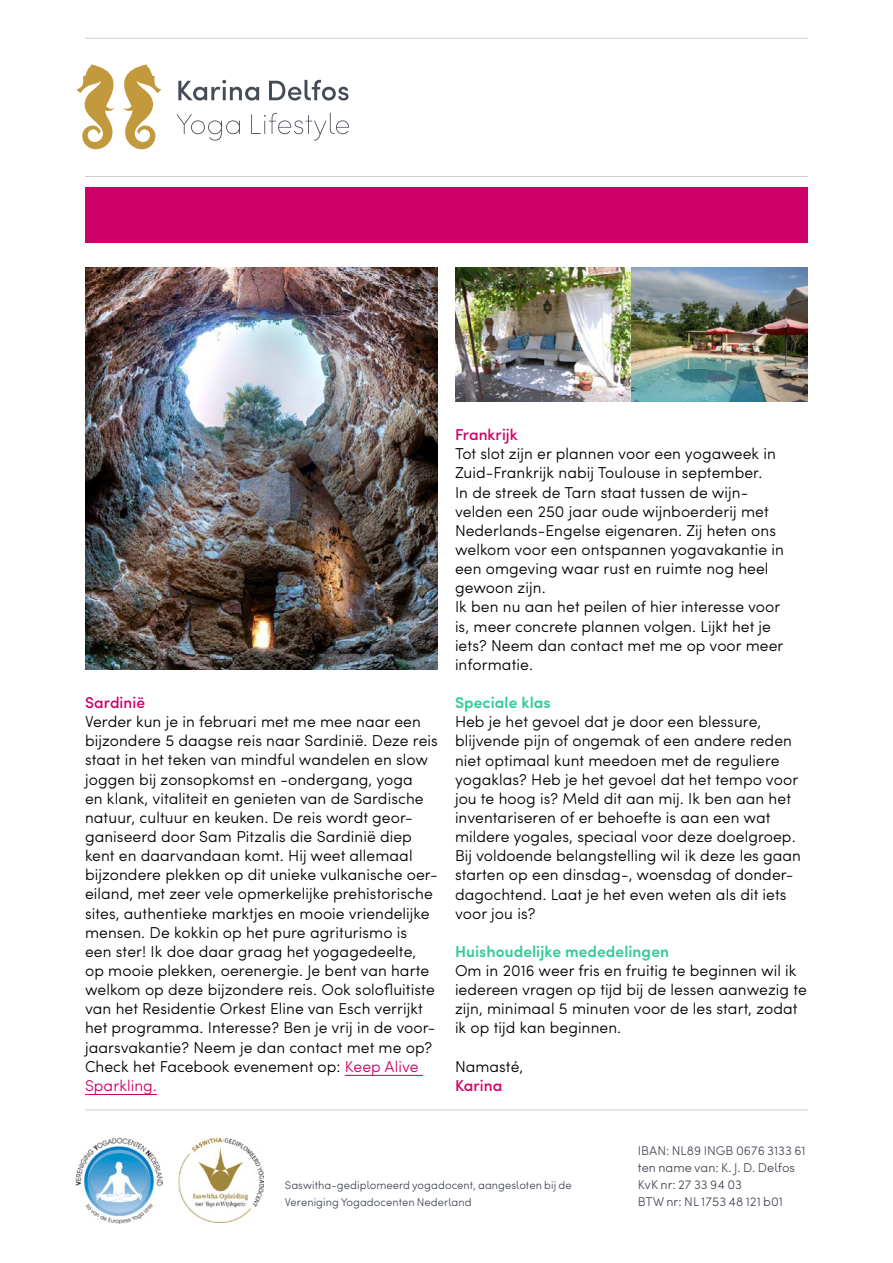
<style>
.page{position:relative;width:893px;height:1263px;background:#fff}
.page>*{position:absolute;margin:0;border:0;box-sizing:border-box;transform-origin:0 0}
.t1{font:300 15.75px/19.2px "Sofia Pro";letter-spacing:.005em;color:#000}
.t2{font:600 15.75px "Sofia Pro";letter-spacing:.005em;color:#3c9}
.t3{font:500 15.75px "Sofia Pro";letter-spacing:.005em;color:#c06}
.t4{font:300 12.75px/16.8px "Sofia Pro";letter-spacing:.005em;color:#464c56}
.t5{font:300 11.25px/16.8px "Sofia Pro";letter-spacing:.005em;color:#464c56}
.s1{color:#c06}
</style>
<div class="page">
<svg style="left:77px;top:64px;width:84px;height:85px"></svg>
<svg style="left:178px;top:80px;width:81px;height:21px"></svg>
<svg style="left:269px;top:80px;width:80px;height:21px"></svg>
<svg style="left:176px;top:114px;width:64px;height:27px"></svg>
<svg style="left:251px;top:113px;width:98px;height:28px"></svg>
<img style="left:76px;top:1137px;width:87px;height:86px">
<img style="left:179px;top:1137px;width:84px;height:85px">
<div style="left:85px;top:187px;width:723px;height:55px;background:#c06"></div>
<hr style="left:85px;top:38px;width:723px;height:1px;background:#ccc">
<hr style="left:85px;top:176px;width:723px;height:1px;background:#ccc">
<hr style="left:85px;top:1109px;width:723px;height:1px;background:#ccc">
<hr style="left:345px;top:1075px;width:78px;height:1px;background:#c06">
<hr style="left:85px;top:1094px;width:72px;height:1px;background:#c06">
<img style="left:85px;top:268px;width:353px;height:402px">
<img style="left:455px;top:268px;width:352px;height:134px">
<p class="t3" style="left:85px;top:691px;width:62px">Sardinië</p>
<p class="t1" style="left:85px;top:711px;width:354px">Verder kun je in februari met me mee naar een bijzondere 5 daagse reis naar Sardinië. Deze reis staat in het teken van mindful wandelen en slow joggen bij zonsopkomst en -ondergang, yoga<br>en klank, vitaliteit en genieten van de Sardische natuur, cultuur en keuken. De reis wordt geor&shy;ganiseerd door Sam Pitzalis die Sardinië diep kent en daarvandaan komt. Hij weet allemaal bijzondere plekken op dit unieke vulkanische oer&shy;eiland, met zeer vele opmerkelijke prehistorische sites, authentieke marktjes en mooie vriendelijke mensen. De kokkin op het pure agriturismo is<br>een ster! Ik doe daar graag het yogagedeelte, op mooie plekken, oerenergie. Je bent van harte welkom op deze bijzondere reis. Ook solofluitiste van het Residentie Orkest Eline van Esch verrijkt het programma. Interesse? Ben je vrij in de voor&shy;jaarsvakantie? Neem je dan contact met me op?<br>Check het Facebook evenement op: <span class="s1">Keep Alive Sparkling.</span></p>
<p class="t3" style="left:455px;top:423px;width:64px">Frankrijk</p>
<p class="t1" style="left:455px;top:443px;width:331px">Tot slot zijn er plannen voor een yogaweek in Zuid-Frankrijk nabij Toulouse in september.<br>In de streek de Tarn staat tussen de wijn&shy;velden een 250 jaar oude wijnboerderij met Nederlands-Engelse eigenaren. Zij heten ons welkom voor een ontspannen yogavakantie in een omgeving waar rust en ruimte nog heel gewoon zijn.<br>Ik ben nu aan het peilen of hier interesse voor is, meer concrete plannen volgen. Lijkt het je iets? Neem dan contact met me op voor meer informatie.</p>
<p class="t2" style="left:455px;top:691px;width:97px">Speciale klas</p>
<p class="t1" style="left:455px;top:711px;width:348px">Heb je het gevoel dat je door een blessure, blijvende pijn of ongemak of een andere reden niet optimaal kunt meedoen met de reguliere yogaklas? Heb je het gevoel dat het tempo voor jou te hoog is? Meld dit aan mij. Ik ben aan het inventariseren of er behoefte is aan een wat mildere yogales, speciaal voor deze doelgroep.<br>Bij voldoende belangstelling wil ik deze les gaan starten op een dinsdag-, woensdag of donder&shy;dagochtend. Laat je het even weten als dit iets voor jou is?</p>
<p class="t2" style="left:455px;top:939px;width:216px">Huishoudelijke mededelingen</p>
<p class="t1" style="left:455px;top:960px;width:353px">Om in 2016 weer fris en fruitig te beginnen wil ik iedereen vragen op tijd bij de lessen aanwezig te zijn, minimaal 5 minuten voor de les start, zodat ik op tijd kan beginnen.</p>
<p class="t1" style="left:455px;top:1056px;width:70px">Namasté,</p>
<p class="t3" style="left:455px;top:1073px;width:49px">Karina</p>
<p class="t5" style="left:285px;top:1176px;width:288px">Saswitha-gediplomeerd yogadocent, aangesloten bij de<br>Vereniging Yogadocenten Nederland</p>
<p class="t4" style="left:638px;top:1141px;width:169px">IBAN: NL89 INGB 0676 3133 61 ten name van: K. J. D. Delfos<br>KvK nr: 27 33 94 03<br>BTW nr: NL 1753 48 121 b01</p>
</div>
